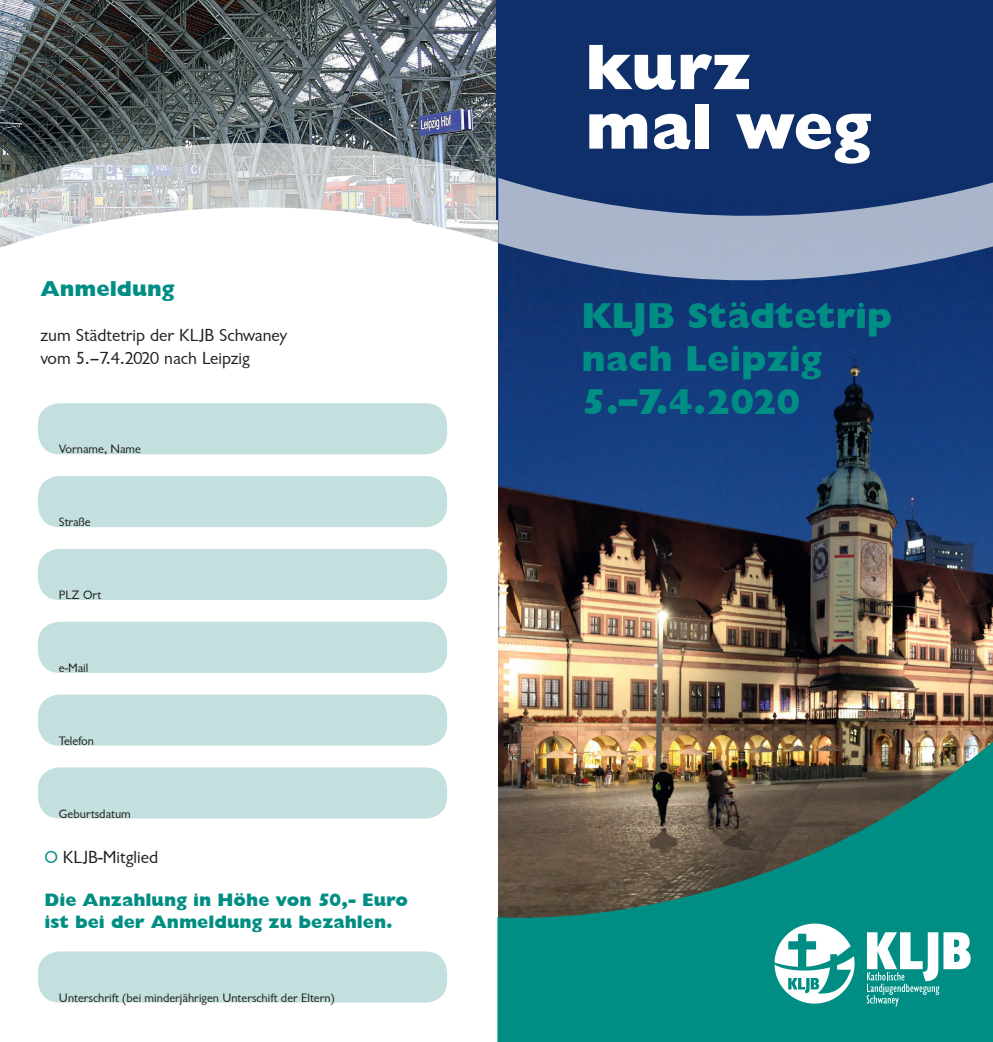
<style>
.page{position:relative;width:993px;height:1042px;background:#fff}
.page>*{position:absolute;margin:0;border:0;box-sizing:border-box;transform-origin:0 0}
.t1{font:64.92px/59.5px "Garrison Extra Bold Sans BOLD";color:#fff}
.t2{font:36.05px/43.2px "Garrison Extra Bold Sans BOLD";color:#008e84}
.t3{font:21.7px "Garrison Extra Bold Sans BOLD";color:#008e84}
.t4{font:18.03px/23.4px "Garrison Sans";color:#231f20}
.t5{font:18.03px/21.7px "Garrison Extra Bold Sans BOLD";color:#008e84}
.t6{font:12.6px "Garrison Sans";color:#231f20}
.s1{color:#008e84}
</style>
<div class="page">
<img style="left:0;top:0;width:496px;height:141px">
<svg style="left:0;top:141px;width:496px;height:54px;background:#a9adaf"></svg>
<svg style="left:0;top:195px;width:498px;height:53px"></svg>
<div style="left:496px;top:0;width:496px;height:220px;background:#0e2f6a"></div>
<img style="left:498px;top:282px;width:494px;height:447px">
<svg style="left:498px;top:178px;width:494px;height:104px;fill:#a9b5ca"></svg>
<img style="left:497px;top:729px;width:495px;height:313px">
<svg style="left:774px;top:923px;width:80px;height:80px"></svg>
<svg style="left:866px;top:932px;width:104px;height:74px"></svg>
<div style="left:38px;top:403px;width:409px;height:51px;background:#c3e0de;border-radius:22px"></div>
<div style="left:38px;top:476px;width:409px;height:51px;background:#c3e0de;border-radius:22px"></div>
<div style="left:38px;top:549px;width:409px;height:51px;background:#c3e0de;border-radius:22px"></div>
<div style="left:38px;top:622px;width:409px;height:51px;background:#c3e0de;border-radius:22px"></div>
<div style="left:38px;top:694px;width:409px;height:52px;background:#c3e0de;border-radius:22px"></div>
<div style="left:38px;top:767px;width:409px;height:51px;background:#c3e0de;border-radius:22px"></div>
<div style="left:38px;top:951px;width:409px;height:51px;background:#c3e0de;border-radius:22px"></div>
<h3 class="t3" style="left:40px;top:276px;width:136px">Anmeldung</h3>
<h3 class="t4" style="left:40px;top:324px;width:248px">zum Städtetrip der KLJB Schwaney vom 5.–7.4.2020 nach Leipzig</h3>
<p class="t6" style="left:59px;top:442px;width:83px">Vorname, Name</p>
<p class="t6" style="left:59px;top:515px;width:33px">Straße</p>
<p class="t6" style="left:59px;top:588px;width:44px">PLZ Ort</p>
<p class="t6" style="left:59px;top:661px;width:31px">e-Mail</p>
<p class="t6" style="left:59px;top:734px;width:37px">Telefon</p>
<p class="t6" style="left:59px;top:806px;width:73px">Geburtsdatum</p>
<h3 class="t4" style="left:44px;top:845px;width:115px"><span class="s1">O</span> KLJB-Mitglied</h3>
<h3 class="t5" style="left:44px;top:889px;width:365px">Die Anzahlung in Höhe von 50,- Euro ist bei der Anmeldung zu bezahlen.</h3>
<p class="t6" style="left:59px;top:990px;width:277px">Unterschrift (bei minderjährigen Unterschift der Eltern)</p>
<h1 class="t1" style="left:585px;top:37px;width:288px">kurz mal weg</h1>
<h2 class="t2" style="left:581px;top:294px;width:312px">KLJB Städtetrip nach Leipzig<br>5.–7.4.2020</h2>
</div>
